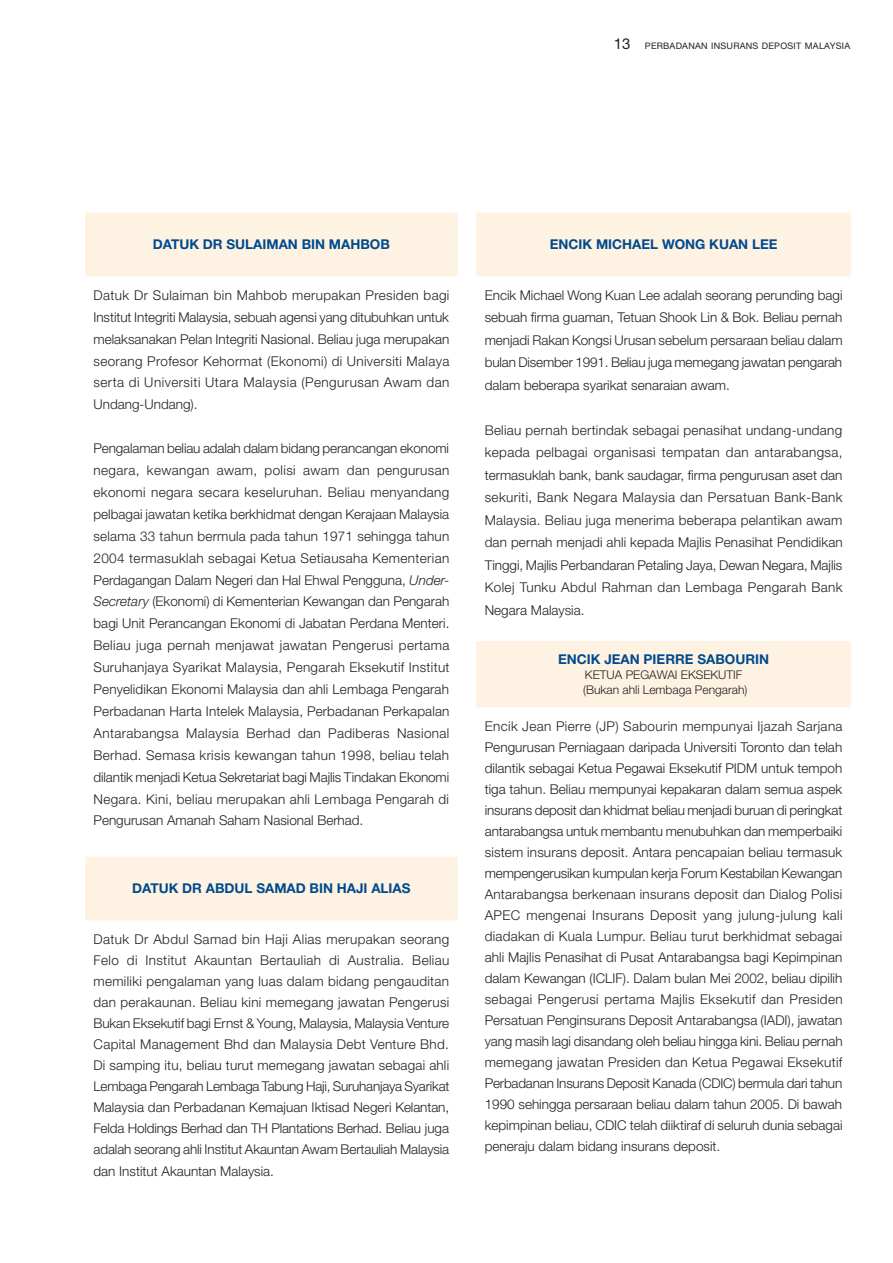
<style>
.page{position:relative;width:893px;height:1263px;background:#fff}
.page>*{position:absolute;margin:0;border:0;box-sizing:border-box;transform-origin:0 0}
.t1{font:300 13.5px/21px "Helvetica Neue";color:#231f20;text-align:justify}
.t2{font:700 13.5px "Helvetica Neue";color:#004a8d}
.t3{font:300 12px/15px "Helvetica Neue";color:#231f20}
.t4{font:9px "Helvetica Neue";letter-spacing:.03em;color:#231f20}
.s1{font-size:15px}
.s2{font-style:italic}
</style>
<div class="page">
<svg style="left:85px;top:213px;width:373px;height:707px"></svg>
<svg style="left:476px;top:213px;width:375px;height:494px"></svg>
<p class="t4" style="left:614px;top:40px;width:238px"><span class="s1">13</span> PERBADANAN INSURANS DEPOSIT MALAYSIA</p>
<p class="t2" style="left:153px;top:236px;width:239px">DATUK DR SULAIMAN BIN MAHBOB</p>
<p class="t1" style="left:94px;top:284px;width:357px;line-height:21.9px">Datuk Dr Sulaiman bin Mahbob merupakan Presiden bagi Institut Integriti Malaysia, sebuah agensi yang ditubuhkan untuk melaksanakan Pelan Integriti Nasional. Beliau juga merupakan seorang Profesor Kehormat (Ekonomi) di Universiti Malaya serta di Universiti Utara Malaysia (Pengurusan Awam dan Undang-Undang).</p>
<p class="t1" style="left:94px;top:437px;width:358px;line-height:21.9px">Pengalaman beliau adalah dalam bidang perancangan ekonomi negara, kewangan awam, polisi awam dan pengurusan ekonomi negara secara keseluruhan. Beliau menyandang pelbagai jawatan ketika berkhidmat dengan Kerajaan Malaysia selama 33 tahun bermula pada tahun 1971 sehingga tahun 2004 termasuklah sebagai Ketua Setiausaha Kementerian Perdagangan Dalam Negeri dan Hal Ehwal Pengguna, <span class="s2">Under-Secretary</span> (Ekonomi) di Kementerian Kewangan dan Pengarah bagi Unit Perancangan Ekonomi di Jabatan Perdana Menteri.<br>Beliau juga pernah menjawat jawatan Pengerusi pertama Suruhanjaya Syarikat Malaysia, Pengarah Eksekutif Institut Penyelidikan Ekonomi Malaysia dan ahli Lembaga Pengarah Perbadanan Harta Intelek Malaysia, Perbadanan Perkapalan Antarabangsa Malaysia Berhad dan Padiberas Nasional Berhad. Semasa krisis kewangan tahun 1998, beliau telah dilantik menjadi Ketua Sekretariat bagi Majlis Tindakan Ekonomi Negara. Kini, beliau merupakan ahli Lembaga Pengarah di Pengurusan Amanah Saham Nasional Berhad.</p>
<p class="t2" style="left:132px;top:879px;width:280px">DATUK DR ABDUL SAMAD BIN HAJI ALIAS</p>
<p class="t1" style="left:94px;top:928px;width:357px">Datuk Dr Abdul Samad bin Haji Alias merupakan seorang Felo di Institut Akauntan Bertauliah di Australia. Beliau memiliki pengalaman yang luas dalam bidang pengauditan dan perakaunan. Beliau kini memegang jawatan Pengerusi Bukan Eksekutif bagi Ernst &amp; Young, Malaysia, Malaysia Venture Capital Management Bhd dan Malaysia Debt Venture Bhd.<br>Di samping itu, beliau turut memegang jawatan sebagai ahli Lembaga Pengarah Lembaga Tabung Haji, Suruhanjaya Syarikat Malaysia dan Perbadanan Kemajuan Iktisad Negeri Kelantan, Felda Holdings Berhad dan TH Plantations Berhad. Beliau juga adalah seorang ahli Institut Akauntan Awam Bertauliah Malaysia</p>
<p class="t1" style="left:94px;top:1161px;width:182px">dan Institut Akauntan Malaysia.</p>
<p class="t2" style="left:550px;top:236px;width:229px">ENCIK MICHAEL WONG KUAN LEE</p>
<p class="t1" style="left:485px;top:283px;width:359px;line-height:22.5px">Encik Michael Wong Kuan Lee adalah seorang perunding bagi sebuah firma guaman, Tetuan Shook Lin &amp; Bok. Beliau pernah menjadi Rakan Kongsi Urusan sebelum persaraan beliau dalam bulan Disember 1991. Beliau juga memegang jawatan pengarah dalam beberapa syarikat senaraian awam.</p>
<p class="t1" style="left:485px;top:418px;width:359px;line-height:22.5px">Beliau pernah bertindak sebagai penasihat undang-undang kepada pelbagai organisasi tempatan dan antarabangsa, termasuklah bank, bank saudagar, firma pengurusan aset dan sekuriti, Bank Negara Malaysia dan Persatuan Bank-Bank Malaysia. Beliau juga menerima beberapa pelantikan awam dan pernah menjadi ahli kepada Majlis Penasihat Pendidikan Tinggi, Majlis Perbandaran Petaling Jaya, Dewan Negara, Majlis Kolej Tunku Abdul Rahman dan Lembaga Pengarah Bank Negara Malaysia.</p>
<p class="t2" style="left:558px;top:651px;width:212px">ENCIK JEAN PIERRE SABOURIN</p>
<p class="t3" style="left:583px;top:667px;width:166px">KETUA PEGAWAI EKSEKUTIF (Bukan ahli Lembaga Pengarah)</p>
<p class="t1" style="left:485px;top:715px;width:359px">Encik Jean Pierre (JP) Sabourin mempunyai Ijazah Sarjana Pengurusan Perniagaan daripada Universiti Toronto dan telah dilantik sebagai Ketua Pegawai Eksekutif PIDM untuk tempoh tiga tahun. Beliau mempunyai kepakaran dalam semua aspek insurans deposit dan khidmat beliau menjadi buruan di peringkat antarabangsa untuk membantu menubuhkan dan memperbaiki sistem insurans deposit. Antara pencapaian beliau termasuk mempengerusikan kumpulan kerja Forum Kestabilan Kewangan Antarabangsa berkenaan insurans deposit dan Dialog Polisi APEC mengenai Insurans Deposit yang julung-julung kali diadakan di Kuala Lumpur. Beliau turut berkhidmat sebagai ahli Majlis Penasihat di Pusat Antarabangsa bagi Kepimpinan dalam Kewangan (ICLIF). Dalam bulan Mei 2002, beliau dipilih sebagai Pengerusi pertama Majlis Eksekutif dan Presiden Persatuan Penginsurans Deposit Antarabangsa (IADI), jawatan yang masih lagi disandang oleh beliau hingga kini. Beliau pernah memegang jawatan Presiden dan Ketua Pegawai Eksekutif Perbadanan Insurans Deposit Kanada (CDIC) bermula dari tahun 1990 sehingga persaraan beliau dalam tahun 2005. Di bawah kepimpinan beliau, CDIC telah diiktiraf di seluruh dunia sebagai peneraju dalam bidang insurans deposit.</p>
</div>
